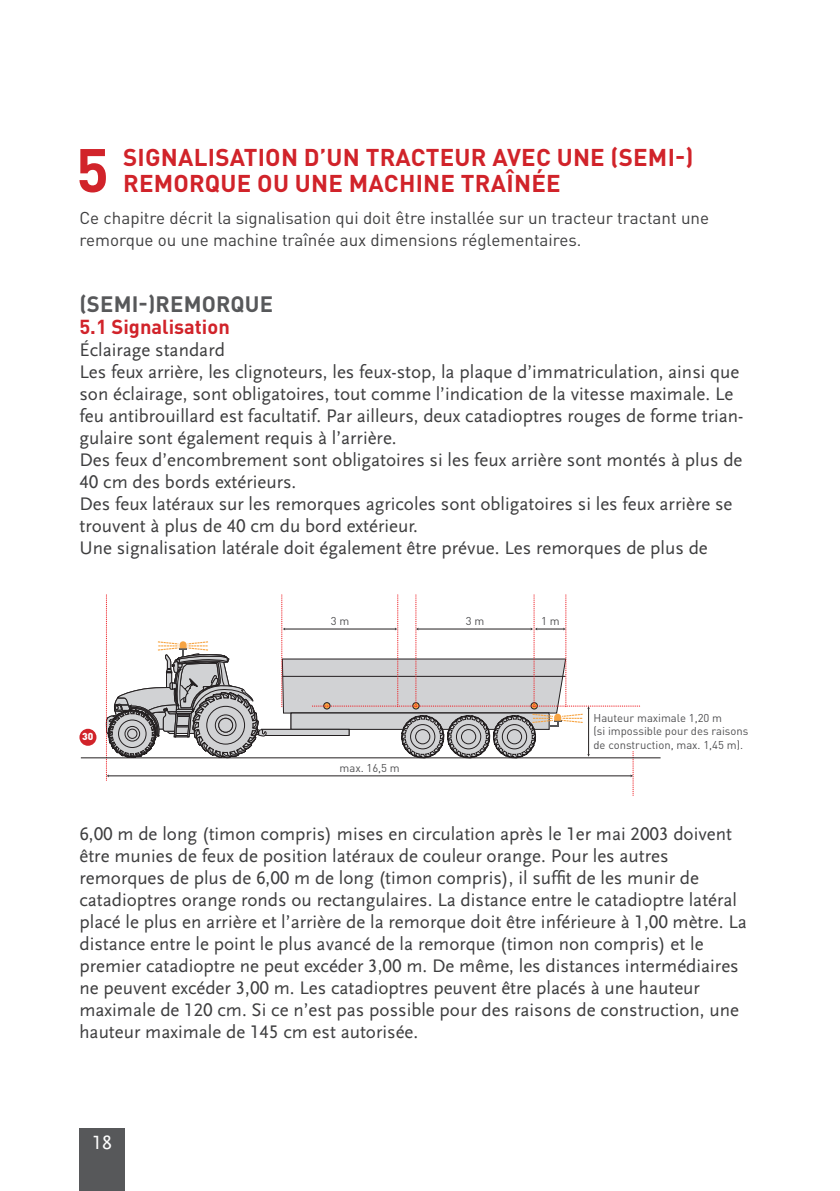
<style>
.page{position:relative;width:840px;height:1191px;background:#fff}
.page>*{position:absolute;margin:0;border:0;box-sizing:border-box;transform-origin:0 0}
.t1{font:700 60.6px "DINOT";color:#d1232a}
.t2{font:700 24px/26px "DINOT";letter-spacing:.01em;color:#d1232a}
.t3{font:700 22px "DINOT";letter-spacing:.01em;color:#57585a}
.t4{font:700 20px "DINOT";color:#d1232a}
.t5{font:20px "Scala Sans LF";color:#fff}
.t6{font:19px/22px "Scala Sans LF";color:#3e3e3f}
.t7{font:17px/22px "DINOT";color:#3e3e3f}
.t8{font:11.2px/13.4px "DINOT";color:#505052}
.t9{font:900 10px "DINOT";color:#fff}
</style>
<div class="page">
<div style="left:79px;top:1128px;width:46px;height:63px;background:#57585a"></div>
<div style="left:261px;top:729px;width:88px;height:6px;background:#d1d2d4"></div>
<div style="left:261px;top:729px;width:88px;height:7px;border:1px solid #231f20"></div>
<hr style="left:81px;top:757px;width:579px;height:1px;background:#231f20">
<hr style="left:108px;top:775px;width:523px;height:1px;background:#231f20">
<svg style="left:106px;top:595px;width:160px;height:185px"></svg>
<svg style="left:281px;top:595px;width:358px;height:201px"></svg>
<div style="left:79px;top:729px;width:17px;height:17px;background:#d1232a;border-radius:50%"></div>
<h1 class="t1" style="left:76px;top:131px;width:34px">5</h1>
<p class="t2" style="left:123px;top:144px;width:571px">SIGNALISATION D’UN TRACTEUR AVEC UNE (SEMI-)<br>REMORQUE OU UNE MACHINE TRAÎNÉE</p>
<p class="t7" style="left:79px;top:207px;width:630px">Ce chapitre décrit la signalisation qui doit être installée sur un tracteur tractant une remorque ou une machine traînée aux dimensions réglementaires.</p>
<p class="t3" style="left:79px;top:290px;width:195px">(SEMI-)REMORQUE</p>
<p class="t4" style="left:79px;top:314px;width:152px">5.1 SIGNALISATION</p>
<p class="t6" style="left:79px;top:339px;width:665px">Éclairage standard<br>Les feux arrière, les clignoteurs, les feux-stop, la plaque d’immatriculation, ainsi que son éclairage, sont obligatoires, tout comme l’indication de la vitesse maximale. Le feu antibrouillard est facultatif. Par ailleurs, deux catadioptres rouges de forme trian&shy;gulaire sont également requis à l’arrière.<br>Des feux d’encombrement sont obligatoires si les feux arrière sont montés à plus de 40 cm des bords extérieurs.<br>Des feux latéraux sur les remorques agricoles sont obligatoires si les feux arrière se trouvent à plus de 40 cm du bord extérieur.<br>Une signalisation latérale doit également être prévue. Les remorques de plus de</p>
<p class="t9" style="left:82px;top:730px;width:13px">30</p>
<p class="t8" style="left:330px;top:614px;width:20px">3 m</p>
<p class="t8" style="left:465px;top:614px;width:20px">3 m</p>
<p class="t8" style="left:540px;top:614px;width:20px">1 m</p>
<p class="t8" style="left:339px;top:761px;width:62px">max. 16,5 m</p>
<p class="t8" style="left:593px;top:711px;width:156px">Hauteur maximale 1,20 m<br>(si impossible pour des raisons de construction, max. 1,45 m).</p>
<p class="t6" style="left:79px;top:823px;width:668px">6,00 m de long (timon compris) mises en circulation après le 1er mai 2003 doivent être munies de feux de position latéraux de couleur orange. Pour les autres remorques de plus de 6,00 m de long (timon compris), il suffit de les munir de catadioptres orange ronds ou rectangulaires. La distance entre le catadioptre latéral placé le plus en arrière et l’arrière de la remorque doit être inférieure à 1,00 mètre. La distance entre le point le plus avancé de la remorque (timon non compris) et le premier catadioptre ne peut excéder 3,00 m. De même, les distances intermédiaires ne peuvent excéder 3,00 m. Les catadioptres peuvent être placés à une hauteur maximale de 120 cm. Si ce n’est pas possible pour des raisons de construction, une hauteur maximale de 145 cm est autorisée.</p>
<p class="t5" style="left:92px;top:1131px;width:21px">18</p>
</div>
